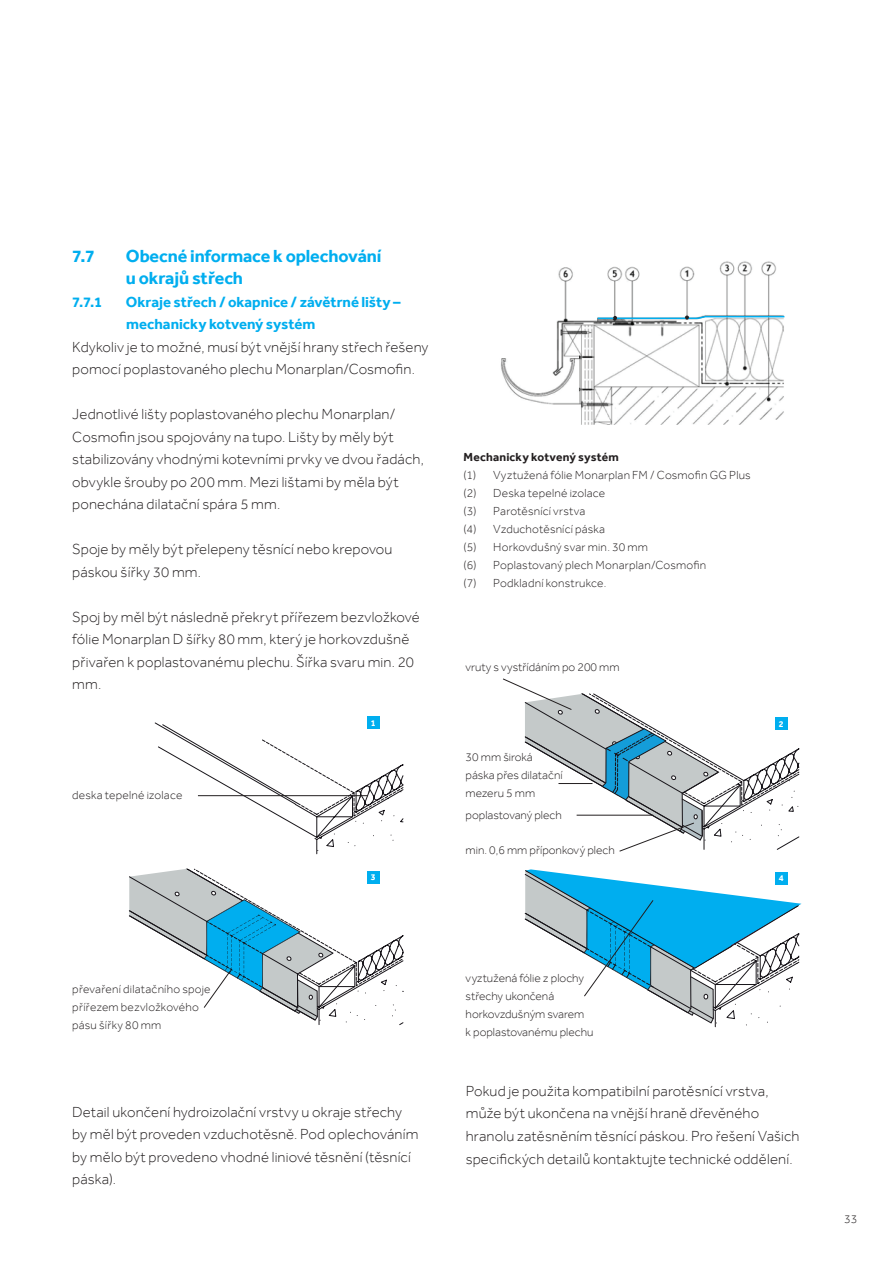
<style>
.page{position:relative;width:893px;height:1263px;background:#fff}
.page>*{position:absolute;margin:0;border:0;box-sizing:border-box;transform-origin:0 0}
.t1{font:700 18px/22.5px "Effra";letter-spacing:-.01em;color:#00aeef}
.t2{font:300 15px/22.5px "Effra";letter-spacing:.01em;color:#231f20}
.t3{font:700 15px/22.5px "Effra";color:#00aeef}
.t4{font:300 12px/18px "Effra";letter-spacing:.005em;color:#231f20}
.t5{font:700 12px "Effra";letter-spacing:.015em;color:#231f20}
.t6{font:700 9px "Effra";color:#fff}
</style>
<div class="page">
<img style="left:501px;top:261px;width:283px;height:164px">
<svg style="left:596px;top:315px;width:189px;height:5px"></svg>
<svg style="left:154px;top:722px;width:250px;height:133px"></svg>
<svg style="left:294px;top:786px;width:110px;height:68px"></svg>
<hr style="left:198px;top:795px;width:170px;height:1px;background:#231f20">
<svg style="left:128px;top:868px;width:276px;height:158px"></svg>
<div style="left:367px;top:716px;width:12px;height:13px;background:#00aeef"></div>
<div style="left:367px;top:871px;width:12px;height:12px;background:#00aeef"></div>
<svg style="left:503px;top:678px;width:298px;height:349px"></svg>
<div style="left:775px;top:872px;width:13px;height:12px;background:#00aeef"></div>
<p class="t1" style="left:72px;top:244px;width:24px">7.7</p>
<p class="t1" style="left:126px;top:244px;width:257px">Obecné informace k oplechování u okrajů střech</p>
<p class="t3" style="left:72px;top:290px;width:32px">7.7.1</p>
<p class="t3" style="left:126px;top:290px;width:276px">Okraje střech / okapnice / závětrné lišty – mechanicky kotvený systém</p>
<p class="t2" style="left:72px;top:335px;width:358px">Kdykoliv je to možné, musí být vnější hrany střech řešeny pomocí poplastovaného plechu Monarplan/Cosmofin.</p>
<p class="t2" style="left:72px;top:403px;width:353px">Jednotlivé lišty poplastovaného plechu Monarplan/ Cosmofin jsou spojovány na tupo. Lišty by měly být stabilizovány vhodnými kotevními prvky ve dvou řadách, obvykle šrouby po 200 mm. Mezi lištami by měla být ponechána dilatační spára 5 mm.</p>
<p class="t2" style="left:72px;top:538px;width:322px">Spoje by měly být přelepeny těsnící nebo krepovou páskou šířky 30 mm.</p>
<p class="t2" style="left:72px;top:605px;width:349px">Spoj by měl být následně překryt přířezem bezvložkové fólie Monarplan D šířky 80 mm, který je horkovzdušně přivařen k poplastovanému plechu. Šířka svaru min. 20 mm.</p>
<p class="t4" style="left:72px;top:786px;width:112px">deska tepelné izolace</p>
<p class="t6" style="left:371px;top:717px;width:6px">1</p>
<p class="t6" style="left:371px;top:872px;width:6px">3</p>
<p class="t5" style="left:463px;top:450px;width:157px">Mechanicky kotvený systém</p>
<p class="t4" style="left:463px;top:466px;width:289px">(1) Vyztužená fólie Monarplan FM / Cosmofin GG Plus (2) Deska tepelné izolace<br>(3) Parotěsnící vrstva<br>(4) Vzduchotěsnící páska<br>(5) Horkovdušný svar min. 30 mm<br>(6) Poplastovaný plech Monarplan/Cosmofin<br>(7) Podkladní konstrukce.</p>
<p class="t4" style="left:466px;top:658px;width:156px">vruty s vystřídáním po 200 mm</p>
<p class="t4" style="left:466px;top:748px;width:99px">30 mm široká páska přes dilatační mezeru 5 mm</p>
<p class="t4" style="left:466px;top:805px;width:98px">poplastovaný plech</p>
<p class="t4" style="left:466px;top:840px;width:151px">min. 0,6 mm příponkový plech</p>
<p class="t6" style="left:779px;top:719px;width:6px">2</p>
<p class="t6" style="left:779px;top:873px;width:6px">4</p>
<p class="t4" style="left:72px;top:980px;width:140px">převaření dilatačního spoje přířezem bezvložkového pásu šířky 80 mm</p>
<p class="t2" style="left:72px;top:1100px;width:348px">Detail ukončení hydroizolační vrstvy u okraje střechy by měl být proveden vzduchotěsně. Pod oplechováním by mělo být provedeno vhodné liniové těsnění (těsnící páska).</p>
<p class="t4" style="left:466px;top:968px;width:129px">vyztužená fólie z plochy střechy ukončená horkovzdušným svarem<br>k poplastovanému plechu</p>
<p class="t2" style="left:466px;top:1079px;width:335px">Pokud je použita kompatibilní parotěsnící vrstva, může být ukončena na vnější hraně dřevěného hranolu zatěsněním těsnící páskou. Pro řešení Vašich specifických detailů kontaktujte technické oddělení.</p>
<p class="t4" style="left:844px;top:1209px;width:14px">33</p>
</div>
